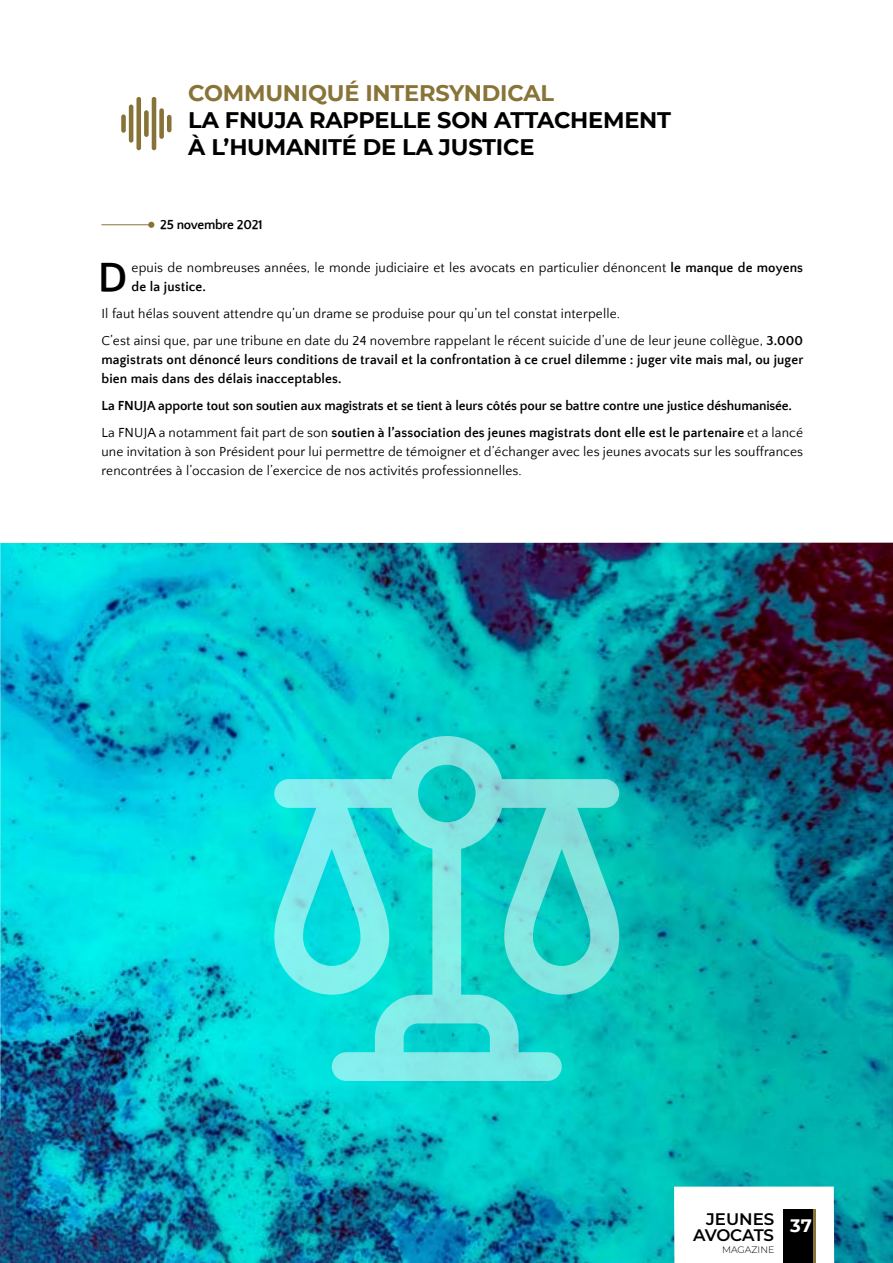
<style>
.page{position:relative;width:893px;height:1263px;background:#fff}
.page>*{position:absolute;margin:0;border:0;box-sizing:border-box;transform-origin:0 0}
.t1{font:700 41.85px "Quattrocento Sans";color:#000}
.t2{font:700 22.5px/27px "Montserrat";letter-spacing:-.01em;color:#000}
.t3{font:700 22.5px "Montserrat";letter-spacing:-.01em;color:#897438}
.t4{font:700 18px "Montserrat";color:#fff}
.t5{font:600 16.65px/16.2px "Montserrat";letter-spacing:-.01em;color:#000;text-align:right}
.t6{font:13.5px/18.8px "Quattrocento Sans";letter-spacing:.01em;color:#000}
.t7{font:700 13.5px/27.3px "Quattrocento Sans";letter-spacing:-.01em;color:#000}
.t8{font:700 13.5px/18.8px "Quattrocento Sans";letter-spacing:.01em;color:#000}
.t9{font:700 13.5px "Quattrocento Sans";letter-spacing:-.02em;color:#000}
.t10{font:300 9.45px "Montserrat";color:#000}
.s1{font-weight:700}
.s2{font-weight:400}
</style>
<div class="page">
<img style="left:0;top:543px;width:893px;height:720px">
<svg style="left:274px;top:730px;width:345px;height:351px;background:#39dad5"></svg>
<svg style="left:121px;top:97px;width:51px;height:53px"></svg>
<hr style="left:101px;top:225px;width:50px;height:1px;background:#897438">
<svg style="left:148px;top:222px;width:6px;height:6px"></svg>
<h2 class="t3" style="left:188px;top:77px;width:367px">COMMUNIQUÉ INTERSYNDICAL</h2>
<h2 class="t2" style="left:188px;top:105px;width:484px">LA FNUJA RAPPELLE SON ATTACHEMENT<br>À L’HUMANITÉ DE LA JUSTICE</h2>
<p class="t9" style="left:160px;top:217px;width:104px">25 novembre 2021</p>
<h1 class="t1" style="left:98px;top:255px;width:31px">D</h1>
<p class="t6" style="left:132px;top:259px;width:673px">epuis de nombreuses années, le monde judiciaire et les avocats en particulier dénoncent <span class="s1">le manque de moyens de la justice.</span></p>
<p class="t6" style="left:101px;top:301px;width:703px;line-height:27.3px">Il faut hélas souvent attendre qu’un drame se produise pour qu’un tel constat interpelle.<br>C’est ainsi que, par une tribune en date du 24 novembre rappelant le récent suicide d’une de leur jeune collègue, <span class="s1">3.000</span></p>
<p class="t8" style="left:101px;top:351px;width:703px">magistrats ont dénoncé leurs conditions de travail et la confrontation à ce cruel dilemme : juger vite mais mal, ou juger bien mais dans des délais inacceptables.</p>
<p class="t7" style="left:101px;top:393px;width:703px">La FNUJA apporte tout son soutien aux magistrats et se tient à leurs côtés pour se battre contre une justice déshumanisée.<br><span class="s2">La FNUJA a notamment fait part de son</span> soutien à l’association des jeunes magistrats dont elle est le partenaire <span class="s2">et a lancé</span></p>
<p class="t6" style="left:101px;top:443px;width:703px">une invitation à son Président pour lui permettre de témoigner et d’échanger avec les jeunes avocats sur les souffrances rencontrées à l’occasion de l’exercice de nos activités professionnelles.</p>
<p class="t5" style="left:693px;top:1210px;width:83px">JEUNES<br>AVOCATS</p>
<p class="t10" style="left:722px;top:1243px;width:54px">MAGAZINE</p>
<h3 class="t4" style="left:790px;top:1212px;width:23px">37</h3>
</div>
